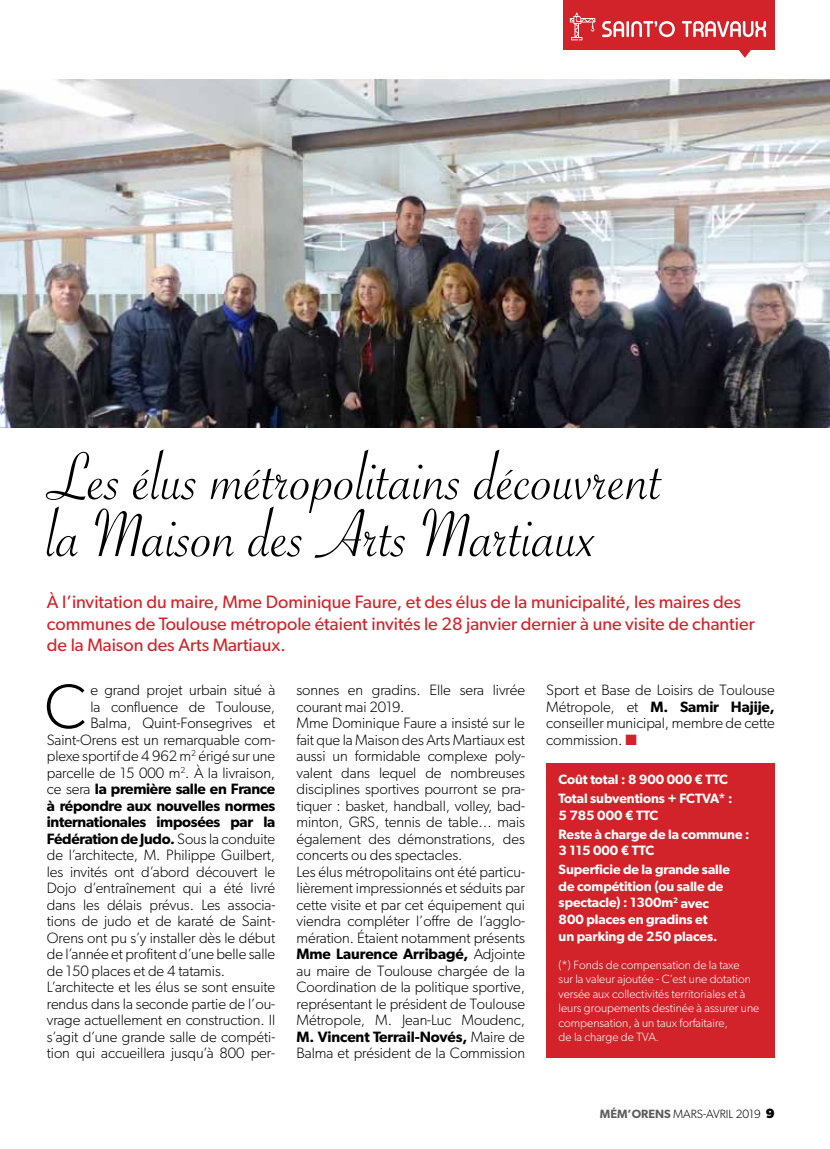
<style>
.page{position:relative;width:830px;height:1149px;background:#fff}
.page>*{position:absolute;margin:0;border:0;box-sizing:border-box;transform-origin:0 0}
.t1{font:72px/57px "Savoye Let Plain";color:#000}
.t2{font:300 62.85px "Gibson";color:#000}
.t3{font:18px/21.6px "Gibson";color:#d2232a}
.t4{font:300 15px/16.5px "Gibson";letter-spacing:-.005em;color:#000}
.t5{font:600 15px "Gibson";letter-spacing:-.02em;color:#000}
.t6{font:600 13.5px/19px "Gibson";letter-spacing:-.005em;color:#fff}
.t7{font:300 12px/14.4px "Gibson";color:#fff}
.t8{font:300 12px "Gibson";color:#000}
.s1{font-weight:300}
.s2{font-weight:600}
.s3{color:#d2232a}
.s4{font-weight:600;color:#5d5d60}
.s5{font-weight:700;font-size:13.5px}
</style>
<div class="page">
<img style="left:0;top:80px;width:829px;height:347px">
<div style="left:546px;top:762px;width:228px;height:295px;background:#d2232a"></div>
<div style="left:562px;top:0;width:212px;height:49px;background:#d2232a"></div>
<svg style="left:601px;top:21px;width:164px;height:37px"></svg>
<svg style="left:569px;top:13px;width:26px;height:27px"></svg>
<h1 class="t1" style="left:47px;top:449px;width:617px">Les élus métropolitains découvrent la Maison des Arts Martiaux</h1>
<p class="t3" style="left:47px;top:590px;width:709px">à l’invitation du maire, Mme Dominique Faure, et des élus de la municipalité, les maires des communes de Toulouse métropole étaient invités le 28 janvier dernier à une visite de chantier de la Maison des Arts Martiaux.</p>
<h2 class="t2" style="left:44px;top:668px;width:44px">C</h2>
<p class="t4" style="left:90px;top:681px;width:186px">e grand projet urbain situé à</p>
<p class="t4" style="left:90px;top:697px;width:186px">la confluence de Toulouse,</p>
<p class="t4" style="left:90px;top:714px;width:186px">Balma, Quint-Fonsegrives et</p>
<p class="t4" style="left:47px;top:730px;width:230px">Saint-Orens est un remarquable com-</p>
<p class="t4" style="left:47px;top:747px;width:230px">plexe sportif de 4 962 m<sup>2</sup> érigé sur une</p>
<p class="t4" style="left:47px;top:763px;width:230px">parcelle de 15 000 m<sup>2</sup>. à la livraison,</p>
<p class="t5" style="left:47px;top:779px;width:230px"><span class="s1">ce sera</span> la première salle en France</p>
<p class="t5" style="left:47px;top:796px;width:230px">à répondre aux nouvelles normes</p>
<p class="t5" style="left:47px;top:812px;width:230px">internationales imposées par la</p>
<p class="t5" style="left:47px;top:829px;width:230px">Fédération de Judo. <span class="s1">Sous la conduite</span></p>
<p class="t4" style="left:47px;top:846px;width:230px">de l’architecte, M. Philippe Guilbert,</p>
<p class="t4" style="left:47px;top:862px;width:230px">les invités ont d’abord découvert le</p>
<p class="t4" style="left:47px;top:879px;width:230px">Dojo d’entraînement qui a été livré</p>
<p class="t4" style="left:47px;top:895px;width:230px">dans les délais prévus. Les associa-</p>
<p class="t4" style="left:47px;top:912px;width:230px">tions de judo et de karaté de Saint-</p>
<p class="t4" style="left:47px;top:928px;width:230px">Orens ont pu s’y installer dès le début</p>
<p class="t4" style="left:47px;top:945px;width:230px">de l’année et profitent d’une belle salle</p>
<p class="t4" style="left:47px;top:961px;width:180px">de 150 places et de 4 tatamis.</p>
<p class="t4" style="left:47px;top:978px;width:230px">L’architecte et les élus se sont ensuite</p>
<p class="t4" style="left:47px;top:994px;width:230px">rendus dans la seconde partie de l’ou-</p>
<p class="t4" style="left:47px;top:1011px;width:230px">vrage actuellement en construction. I l</p>
<p class="t4" style="left:47px;top:1027px;width:230px">s’agit d’une grande salle de compéti-</p>
<p class="t4" style="left:47px;top:1044px;width:230px">tion qui accueillera jusqu’à 800 per-</p>
<p class="t4" style="left:296px;top:681px;width:230px">sonnes en gradins. Elle sera livrée courant mai 2019.<br>Mme Dominique Faure a insisté sur le fait que la Maison des Arts Martiaux est aussi un formidable complexe poly&shy;valent dans lequel de nombreuses disciplines sportives pourront se pra&shy;tiquer : basket, handball, volley, bad&shy;minton, GRS, tennis de table… mais également des démonstrations, des concerts ou des spectacles.<br>Les élus métropolitains ont été particu&shy;lièrement impressionnés et séduits par cette visite et par cet équipement qui viendra compléter l’offre de l’agglo&shy;mération. étaient notamment présents <span class="s2">Mme Laurence Arribagé,</span> Adjointe au maire de Toulouse chargée de la Coordination de la politique sportive, représentant le président de Toulouse Métropole, M. Jean-Luc Moudenc, <span class="s2">M. Vincent Terrail-Novés,</span> Maire de Balma et président de la Commission</p>
<p class="t4" style="left:546px;top:681px;width:230px;text-align:justify">Sport et Base de Loisirs de Toulouse Métropole, et <span class="s2">M. Samir Hajije, </span>conseiller municipal, membre de cette commission. <span class="s3">■</span></p>
<p class="t6" style="left:558px;top:769px;width:175px">Coût total : 8 900 000 € TTC<br>Total subventions + FCTVA* :</p>
<p class="t6" style="left:558px;top:805px;width:192px">5 785 000 € TTC<br>Reste à charge de la commune :</p>
<p class="t6" style="left:558px;top:840px;width:173px">3 115 000 € TTC<br>Superficie de la grande salle</p>
<p class="t6" style="left:558px;top:877px;width:166px;line-height:16.5px">de compétition (ou salle de spectacle) : 1300m<sup>2</sup> avec<br>800 places en gradins et un parking de 250 places.</p>
<p class="t7" style="left:558px;top:957px;width:202px">(*) Fonds de compensation de la taxe<br>sur la valeur ajoutée - C’est une dotation versée aux collectivités territoriales et à leurs groupements destinée à assurer une compensation, à un taux forfaitaire,<br>de la charge de TVA.</p>
<p class="t8" style="left:599px;top:1106px;width:176px"><span class="s4">Mém’Orens</span> mars-avril 2019 <span class="s5">9</span></p>
</div>
